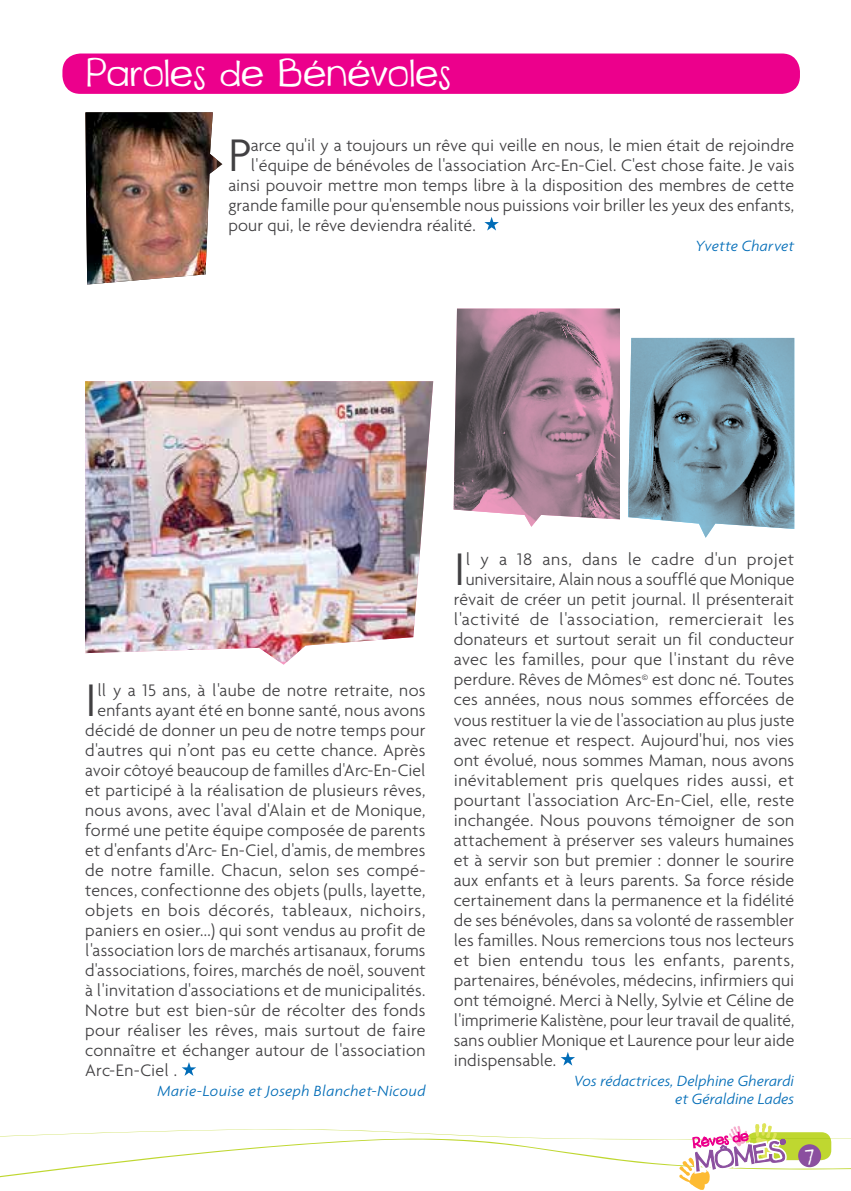
<style>
.page{position:relative;width:851px;height:1191px;background:#fff}
.page>*{position:absolute;margin:0;border:0;box-sizing:border-box;transform-origin:0 0}
.t1{font:300 49.4px "Agenda";color:#414042}
.t2{font:40px "kitsu";letter-spacing:.01em;color:#fff}
.t3{font:22px "Providence Sans";color:#fff}
.t4{font:300 18px "Agenda";letter-spacing:.01em;color:#414042}
.t5{font:300 18px "Agenda";letter-spacing:.03em;color:#414042}
.t6{font:italic 300 16px/18px "Agenda";letter-spacing:.01em;color:#006cb7;text-align:right}
</style>
<div class="page">
<svg style="left:0;top:1123px;width:850px;height:67px"></svg>
<div style="left:62px;top:53px;width:737px;height:41px;background:#ec008c;border-radius:18px"></div>
<svg style="left:560px;top:1052px;width:15px;height:13px"></svg>
<svg style="left:484px;top:217px;width:15px;height:13px"></svg>
<svg style="left:85px;top:112px;width:137px;height:72px"></svg>
<img style="left:86px;top:112px;width:131px;height:172px">
<img style="left:453px;top:309px;width:167px;height:218px">
<img style="left:628px;top:338px;width:166px;height:200px">
<svg style="left:182px;top:1062px;width:14px;height:13px"></svg>
<img style="left:85px;top:381px;width:348px;height:280px">
<h2 class="t2" style="left:86px;top:51px;width:365px">Paroles de Bénévoles</h2>
<h1 class="t1" style="left:228px;top:126px;width:24px">P</h1>
<p class="t4" style="left:250px;top:134px;width:545px">arce qu'il y a toujours un rêve qui veille en nous, le mien était de rejoindre</p>
<p class="t4" style="left:250px;top:154px;width:545px">l'équipe de bénévoles de l'association Arc-En-Ciel. C'est chose faite. Je vais</p>
<p class="t4" style="left:228px;top:174px;width:567px">ainsi pouvoir mettre mon temps libre à la disposition des membres de cette</p>
<p class="t4" style="left:228px;top:194px;width:567px">grande famille pour qu'ensemble nous puissions voir briller les yeux des enfants,</p>
<p class="t4" style="left:228px;top:214px;width:249px">pour qui, le rêve deviendra réalité.</p>
<p class="t6" style="left:695px;top:236px;width:100px">Yvette Charvet</p>
<h1 class="t1" style="left:85px;top:671px;width:13px">I</h1>
<p class="t4" style="left:97px;top:679px;width:329px">ll y a 15 ans, à l'aube de notre retraite, nos</p>
<p class="t4" style="left:97px;top:699px;width:329px">enfants ayant été en bonne santé, nous avons</p>
<p class="t4" style="left:85px;top:719px;width:342px">décidé de donner un peu de notre temps pour</p>
<p class="t4" style="left:85px;top:739px;width:342px">d'autres qui n’ont pas eu cette chance. Après</p>
<p class="t4" style="left:85px;top:759px;width:342px">avoir côtoyé beaucoup de familles d'Arc-En-Ciel</p>
<p class="t4" style="left:85px;top:779px;width:342px">et participé à la réalisation de plusieurs rêves,</p>
<p class="t4" style="left:85px;top:799px;width:342px">nous avons, avec l'aval d'Alain et de Monique,</p>
<p class="t4" style="left:85px;top:819px;width:342px">formé une petite équipe composée de parents</p>
<p class="t4" style="left:85px;top:839px;width:342px">et d'enfants d'Arc- En-Ciel, d'amis, de membres</p>
<p class="t4" style="left:85px;top:859px;width:342px">de notre famille. Chacun, selon ses compé-</p>
<p class="t4" style="left:85px;top:879px;width:342px">tences, confectionne des objets (pulls, layette,</p>
<p class="t4" style="left:85px;top:899px;width:342px">objets en bois décorés, tableaux, nichoirs,</p>
<p class="t4" style="left:85px;top:919px;width:342px">paniers en osier...) qui sont vendus au profit de</p>
<p class="t4" style="left:85px;top:939px;width:342px">l'association lors de marchés artisanaux, forums</p>
<p class="t4" style="left:85px;top:959px;width:342px">d'associations, foires, marchés de noël, souvent</p>
<p class="t4" style="left:85px;top:979px;width:342px">à l'invitation d'associations et de municipalités.</p>
<p class="t4" style="left:85px;top:999px;width:342px">Notre but est bien-sûr de récolter des fonds</p>
<p class="t4" style="left:85px;top:1019px;width:342px">pour réaliser les rêves, mais surtout de faire</p>
<p class="t4" style="left:85px;top:1039px;width:342px">connaître et échanger autour de l'association</p>
<p class="t4" style="left:85px;top:1059px;width:93px">Arc-En-Ciel .</p>
<p class="t6" style="left:157px;top:1081px;width:269px">Marie-Louise et Joseph Blanchet-Nicoud</p>
<h1 class="t1" style="left:454px;top:540px;width:13px">I</h1>
<p class="t5" style="left:465px;top:549px;width:330px">l y a 18 ans, dans le cadre d'un projet</p>
<p class="t4" style="left:465px;top:569px;width:330px">universitaire, Alain nous a soufflé que Monique</p>
<p class="t4" style="left:454px;top:589px;width:342px">rêvait de créer un petit journal. Il présenterait</p>
<p class="t4" style="left:454px;top:609px;width:342px">l'activité de l'association, remercierait les</p>
<p class="t4" style="left:454px;top:629px;width:342px">donateurs et surtout serait un fil conducteur</p>
<p class="t4" style="left:454px;top:649px;width:342px">avec les familles, pour que l'instant du rêve</p>
<p class="t4" style="left:454px;top:669px;width:342px">perdure. Rêves de Mômes<sup>©</sup> est donc né. Toutes</p>
<p class="t4" style="left:454px;top:689px;width:342px">ces années, nous nous sommes efforcées de</p>
<p class="t4" style="left:454px;top:709px;width:342px">vous restituer la vie de l'association au plus juste</p>
<p class="t4" style="left:454px;top:729px;width:342px">avec retenue et respect. Aujourd'hui, nos vies</p>
<p class="t4" style="left:454px;top:749px;width:342px">ont évolué, nous sommes Maman, nous avons</p>
<p class="t4" style="left:454px;top:769px;width:342px">inévitablement pris quelques rides aussi, et</p>
<p class="t4" style="left:454px;top:789px;width:342px">pourtant l'association Arc-En-Ciel, elle, reste</p>
<p class="t4" style="left:454px;top:809px;width:342px">inchangée. Nous pouvons témoigner de son</p>
<p class="t4" style="left:454px;top:829px;width:342px">attachement à préserver ses valeurs humaines</p>
<p class="t4" style="left:454px;top:849px;width:342px">et à servir son but premier : donner le sourire</p>
<p class="t4" style="left:454px;top:869px;width:342px">aux enfants et à leurs parents. Sa force réside</p>
<p class="t4" style="left:454px;top:889px;width:342px">certainement dans la permanence et la fidélité</p>
<p class="t4" style="left:454px;top:909px;width:342px">de ses bénévoles, dans sa volonté de rassembler</p>
<p class="t4" style="left:454px;top:929px;width:342px">les familles. Nous remercions tous nos lecteurs</p>
<p class="t4" style="left:454px;top:949px;width:342px">et bien entendu tous les enfants, parents,</p>
<p class="t4" style="left:454px;top:969px;width:342px">partenaires, bénévoles, médecins, infirmiers qui</p>
<p class="t4" style="left:454px;top:989px;width:342px">ont témoigné. Merci à Nelly, Sylvie et Céline de</p>
<p class="t4" style="left:454px;top:1009px;width:342px">l'imprimerie Kalistène, pour leur travail de qualité,</p>
<p class="t4" style="left:454px;top:1029px;width:342px">sans oublier Monique et Laurence pour leur aide</p>
<p class="t4" style="left:454px;top:1049px;width:104px">indispensable.</p>
<p class="t6" style="left:574px;top:1071px;width:221px">Vos rédactrices, Delphine Gherardi et Géraldine Lades</p>
<p class="t3" style="left:803px;top:1142px;width:14px">7</p>
</div>
